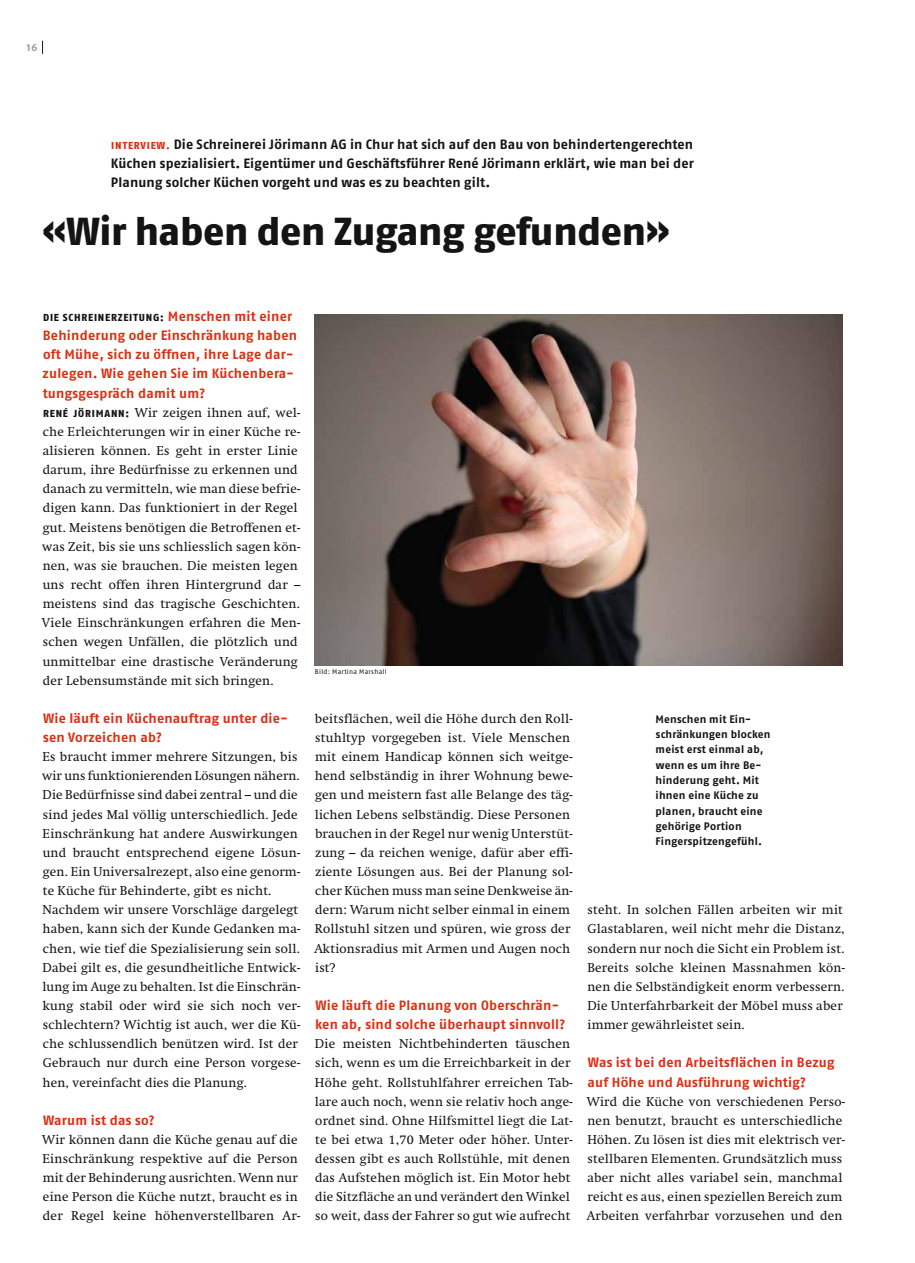
<style>
.page{position:relative;width:915px;height:1263px;background:#fff}
.page>*{position:absolute;margin:0;border:0;box-sizing:border-box;transform-origin:0 0}
.t1{font:39px "Fago No Exb";letter-spacing:-.01em;color:#141415}
.t2{font:700 13.5px/19.2px "Fago No";letter-spacing:.02em;color:#dd2f14}
.t3{font:700 13.5px/19.2px "Fago No";letter-spacing:.01em;color:#141415;text-align:justify}
.t4{font:12.75px/19.2px "Swift";letter-spacing:.02em;color:#141415}
.t5{font:700 10.8px/15.3px "Fago No";letter-spacing:.02em;color:#141415}
.t6{font:10.2px "Fago No Exb";letter-spacing:.075em;color:#141415}
.t7{font:10.2px "Fago No Bold Lf";color:#989999}
.t8{font:6.75px "Fago No";letter-spacing:.04em;color:#141415}
.s1{font-family:"Fago No Exb";font-weight:400;font-size:10.2px;color:#dd2f14}
.s2{font-family:"Fago No";font-weight:700;font-size:13.5px;color:#dd2f14}
.s3{font-family:"Fago No Exb";font-size:10.2px}
</style>
<div class="page">
<svg style="left:42px;top:41px;width:1px;height:13px"></svg>
<img style="left:315px;top:315px;width:527px;height:350px">
<p class="t7" style="left:27px;top:41px;width:12px">16</p>
<p class="t3" style="left:111px;top:134px;width:584px"><span class="s1">INTERVIEW.</span> Die Schreinerei Jörimann AG in Chur hat sich auf den Bau von behindertengerechten Küchen spezialisiert. Eigentümer und Geschäftsführer René Jörimann erklärt, wie man bei der Planung solcher Küchen vorgeht und was es zu beachten gilt.</p>
<h1 class="t1" style="left:43px;top:208px;width:628px">«WIR HABEN DEN ZUGANG GEFUNDEN»</h1>
<p class="t6" style="left:43px;top:311px;width:250px">DIE SCHREINERZEITUNG: <span class="s2">Menschen mit einer</span></p>
<p class="t2" style="left:43px;top:326px;width:256px">Behinderung oder Einschränkung haben oft Mühe, sich zu öffnen, ihre Lage dar&shy;zulegen. Wie gehen Sie im Küchenbera&shy;tungsgespräch damit um?</p>
<p class="t4" style="left:42px;top:403px;width:260px"><span class="s3">RENÉ JÖRIMANN:</span> Wir zeigen ihnen auf, wel&shy;che Erleichterungen wir in einer Küche re&shy;alisieren können. Es geht in erster Linie darum, ihre Bedürfnisse zu erkennen und danach zu vermitteln, wie man diese befrie&shy;digen kann. Das funktioniert in der Regel gut. Meistens benötigen die Betroffenen et&shy;was Zeit, bis sie uns schliesslich sagen kön&shy;nen, was sie brauchen. Die meisten legen uns recht offen ihren Hintergrund dar – meistens sind das tragische Geschichten.<br>Viele Einschränkungen erfahren die Men&shy;schen wegen Unfällen, die plötzlich und unmittelbar eine drastische Veränderung der Lebensumstände mit sich bringen.</p>
<p class="t2" style="left:43px;top:708px;width:246px">Wie läuft ein Küchenauftrag unter die&shy;sen Vorzeichen ab?</p>
<p class="t4" style="left:42px;top:747px;width:259px">Es braucht immer mehrere Sitzungen, bis wir uns funktionierenden Lösungen nähern.<br>Die Bedürfnisse sind dabei zentral – und die sind jedes Mal völlig unterschiedlich. Jede Einschränkung hat andere Auswirkungen und braucht entsprechend eigene Lösun&shy;gen. Ein Universalrezept, also eine genorm&shy;te Küche für Behinderte, gibt es nicht.<br>Nachdem wir unsere Vorschläge dargelegt haben, kann sich der Kunde Gedanken ma&shy;chen, wie tief die Spezialisierung sein soll.<br>Dabei gilt es, die gesundheitliche Entwick&shy;lung im Auge zu behalten. Ist die Einschrän&shy;kung stabil oder wird sie sich noch ver&shy;schlechtern? Wichtig ist auch, wer die Kü&shy;che schlussendlich benützen wird. Ist der Gebrauch nur durch eine Person vorgese&shy;hen, vereinfacht dies die Planung.</p>
<p class="t2" style="left:43px;top:1110px;width:113px">Warum ist das so?</p>
<p class="t4" style="left:42px;top:1130px;width:259px">Wir können dann die Küche genau auf die Einschränkung respektive auf die Person mit der Behinderung ausrichten. Wenn nur eine Person die Küche nutzt, braucht es in der Regel keine höhenverstellbaren Ar-</p>
<p class="t8" style="left:315px;top:667px;width:73px">Bild: Martina Marshall</p>
<p class="t4" style="left:314px;top:709px;width:260px">beitsflächen, weil die Höhe durch den Roll&shy;stuhltyp vorgegeben ist. Viele Menschen mit einem Handicap können sich weitge&shy;hend selbständig in ihrer Wohnung bewe&shy;gen und meistern fast alle Belange des täg&shy;lichen Lebens selbständig. Diese Personen brauchen in der Regel nur wenig Unterstüt&shy;zung – da reichen wenige, dafür aber effi&shy;ziente Lösungen aus. Bei der Planung sol&shy;cher Küchen muss man seine Denkweise än&shy;dern: Warum nicht selber einmal in einem Rollstuhl sitzen und spüren, wie gross der Aktionsradius mit Armen und Augen noch ist?</p>
<p class="t2" style="left:315px;top:995px;width:251px">Wie läuft die Planung von Oberschrän&shy;ken ab, sind solche überhaupt sinnvoll?</p>
<p class="t4" style="left:315px;top:1034px;width:259px">Die meisten Nichtbehinderten täuschen sich, wenn es um die Erreichbarkeit in der Höhe geht. Rollstuhlfahrer erreichen Tab&shy;lare auch noch, wenn sie relativ hoch ange&shy;ordnet sind. Ohne Hilfsmittel liegt die Lat&shy;te bei etwa 1,70 Meter oder höher. Unter&shy;dessen gibt es auch Rollstühle, mit denen das Aufstehen möglich ist. Ein Motor hebt die Sitzfläche an und verändert den Winkel so weit, dass der Fahrer so gut wie aufrecht</p>
<p class="t5" style="left:655px;top:711px;width:116px">Menschen mit Ein&shy;schränkungen blocken meist erst einmal ab, wenn es um ihre Be&shy;hinderung geht. Mit ihnen eine Küche zu planen, braucht eine gehörige Portion<br>Fingerspitzengefühl.</p>
<p class="t4" style="left:587px;top:900px;width:259px">steht. In solchen Fällen arbeiten wir mit Glastablaren, weil nicht mehr die Distanz, sondern nur noch die Sicht ein Problem ist.<br>Bereits solche kleinen Massnahmen kön&shy;nen die Selbständigkeit enorm verbessern.<br>Die Unterfahrbarkeit der Möbel muss aber immer gewährleistet sein.</p>
<p class="t2" style="left:587px;top:1053px;width:248px">Was ist bei den Arbeitsflächen in Bezug auf Höhe und Ausführung wichtig?</p>
<p class="t4" style="left:586px;top:1092px;width:260px">Wird die Küche von verschiedenen Perso&shy;nen benutzt, braucht es unterschiedliche Höhen. Zu lösen ist dies mit elektrisch ver&shy;stellbaren Elementen. Grundsätzlich muss aber nicht alles variabel sein, manchmal reicht es aus, einen speziellen Bereich zum Arbeiten verfahrbar vorzusehen und den</p>
</div>
